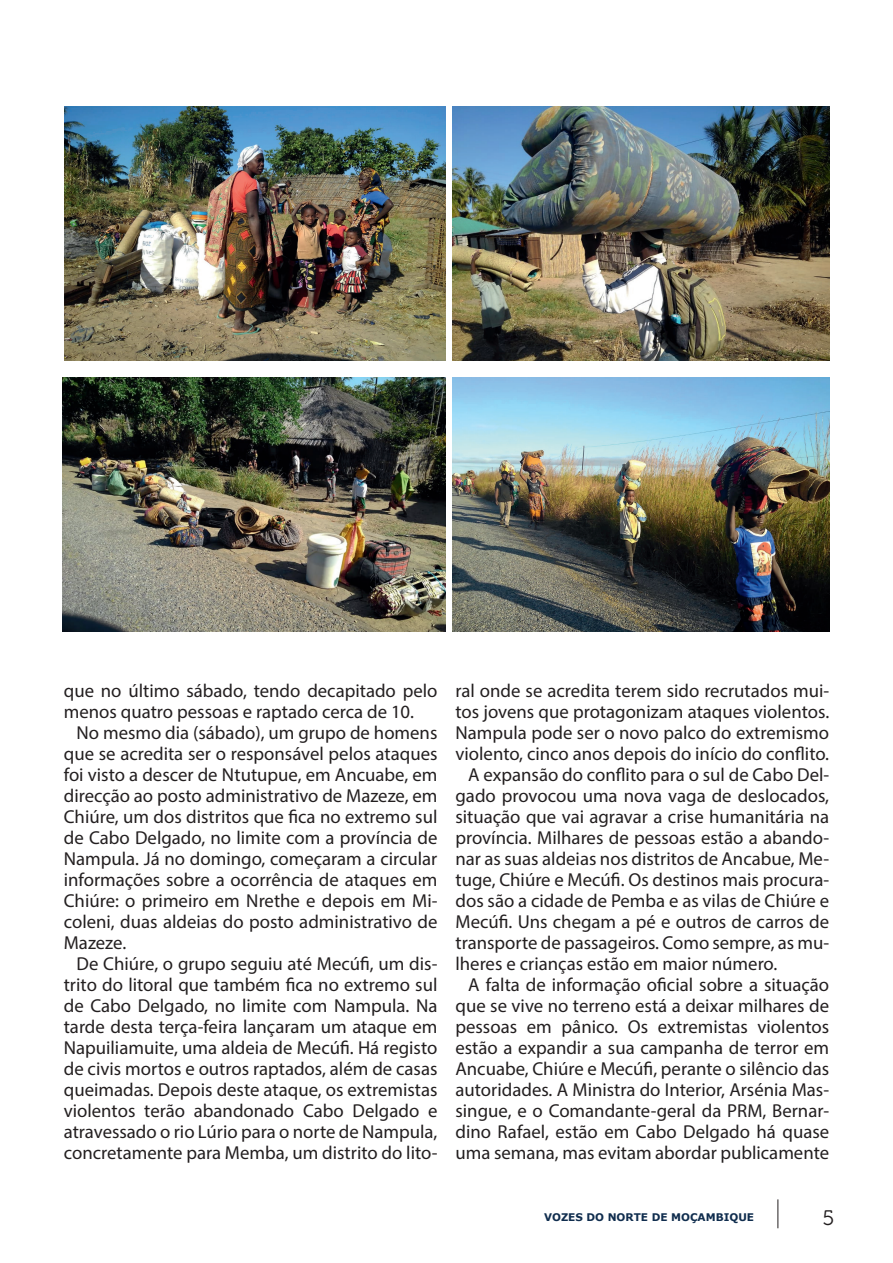
<style>
.page{position:relative;width:893px;height:1263px;background:#fff}
.page>*{position:absolute;margin:0;border:0;box-sizing:border-box;transform-origin:0 0}
.t1{font:21px "Museo 300";color:#231f20}
.t2{font:18.75px/21px "Myriad Pro";color:#231f20;text-align:justify}
.t3{font:700 10.5px "Verdana";color:#102d4e}
</style>
<div class="page">
<svg style="left:778px;top:1199px;width:1px;height:29px"></svg>
<img style="left:64px;top:106px;width:381px;height:254px">
<img style="left:453px;top:106px;width:376px;height:254px">
<img style="left:62px;top:377px;width:383px;height:254px">
<img style="left:453px;top:377px;width:376px;height:254px">
<p class="t2" style="left:64px;top:679px;width:375px">que no último sábado, tendo decapitado pelo menos quatro pessoas e raptado cerca de 10.</p>
<p class="t2" style="left:64px;top:721px;width:375px;text-indent:13px">No mesmo dia (sábado), um grupo de homens que se acredita ser o responsável pelos ataques foi visto a descer de Ntutupue, em Ancuabe, em direcção ao posto administrativo de Mazeze, em Chiúre, um dos distritos que fica no extremo sul de Cabo Delgado, no limite com a província de Nampula. Já no domingo, começaram a circular informações sobre a ocorrência de ataques em Chiúre: o primeiro em Nrethe e depois em Mi&shy;coleni, duas aldeias do posto administrativo de Mazeze.</p>
<p class="t2" style="left:64px;top:952px;width:375px;text-indent:13px">De Chiúre, o grupo seguiu até Mecúfi, um dis&shy;trito do litoral que também fica no extremo sul de Cabo Delgado, no limite com Nampula. Na tarde desta terça-feira lançaram um ataque em Napuiliamuite, uma aldeia de Mecúfi. Há registo de civis mortos e outros raptados, além de casas queimadas. Depois deste ataque, os extremistas violentos terão abandonado Cabo Delgado e atravessado o rio Lúrio para o norte de Nampula, concretamente para Memba, um distrito do lito-</p>
<p class="t2" style="left:455px;top:679px;width:375px">ral onde se acredita terem sido recrutados mui-</p>
<p class="t2" style="left:455px;top:700px;width:375px">tos jovens que protagonizam ataques violentos.</p>
<p class="t2" style="left:455px;top:721px;width:375px">Nampula pode ser o novo palco do extremismo</p>
<p class="t2" style="left:455px;top:742px;width:375px">violento, cinco anos depois do início do conflito.</p>
<p class="t2" style="left:468px;top:763px;width:362px">A expansão do conflito para o sul de Cabo Del-</p>
<p class="t2" style="left:455px;top:784px;width:375px">gado provocou uma nova vaga de deslocados,</p>
<p class="t2" style="left:455px;top:805px;width:375px">situação que vai agravar a crise humanitária na</p>
<p class="t2" style="left:455px;top:826px;width:375px">província. Milhares de pessoas estão a abando-</p>
<p class="t2" style="left:455px;top:847px;width:375px">nar as suas aldeias nos distritos de Ancabue, Me-</p>
<p class="t2" style="left:455px;top:868px;width:375px">tuge, Chiúre e Mecúfi. Os destinos mais procura-</p>
<p class="t2" style="left:455px;top:889px;width:375px">dos são a cidade de Pemba e as vilas de Chiúre e</p>
<p class="t2" style="left:455px;top:910px;width:375px">Mecúfi. Uns chegam a pé e outros de carros de</p>
<p class="t2" style="left:455px;top:931px;width:375px">transporte de passageiros. Como sempre, as mu-</p>
<p class="t2" style="left:455px;top:952px;width:323px">lheres e crianças estão em maior número.</p>
<p class="t2" style="left:468px;top:973px;width:362px">A falta de informação oficial sobre a situação</p>
<p class="t2" style="left:455px;top:994px;width:375px">que se vive no terreno está a deixar milhares de</p>
<p class="t2" style="left:455px;top:1015px;width:375px">pessoas em pânico. Os extremistas violentos</p>
<p class="t2" style="left:455px;top:1036px;width:375px">estão a expandir a sua campanha de terror em</p>
<p class="t2" style="left:455px;top:1057px;width:375px">Ancuabe, Chiúre e Mecúfi, perante o silêncio das</p>
<p class="t2" style="left:455px;top:1078px;width:375px">autoridades. A Ministra do Interior, Arsénia Mas-</p>
<p class="t2" style="left:455px;top:1099px;width:375px">singue, e o Comandante-geral da PRM, Bernar-</p>
<p class="t2" style="left:455px;top:1120px;width:375px">dino Rafael, estão em Cabo Delgado há quase</p>
<p class="t2" style="left:455px;top:1141px;width:375px">uma semana, mas evitam abordar publicamente</p>
<p class="t3" style="left:544px;top:1211px;width:212px">VOZES DO NORTE DE MOÇAMBIQUE</p>
<p class="t1" style="left:822px;top:1206px;width:13px">5</p>
</div>
